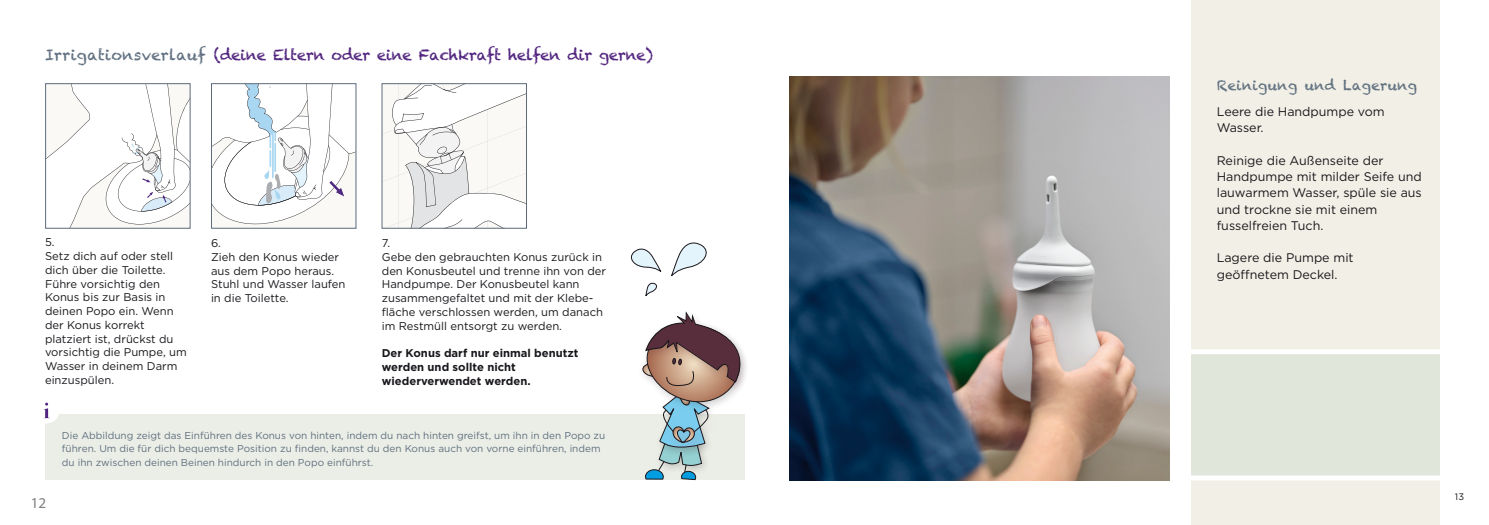
<style>
.page{position:relative;width:1489px;height:525px;background:#fff}
.page>*{position:absolute;margin:0;border:0;box-sizing:border-box;transform-origin:0 0}
.t1{font:15px "Chalkduster";letter-spacing:-.02em;color:#50237e}
.t2{font:15px "Myriad Pro";color:#7c7d7f}
.t3{font:13.75px "Chalkduster";letter-spacing:.02em;color:#5f6f7f}
.copy{font:12.5px/16.2px "Gotham";color:#1a171c}
.copy-2{font:11.25px/13.8px "Gotham";color:#1a171c}
.copy-3{font:700 11.25px/13.8px "Gotham";color:#1a171c}
.copy-4{font:10px/13.8px "Gotham";color:#5f6f7f}
.t4{font:9.38px "Gotham";color:#1a171c}
.s1{color:#5f6f7f}
</style>
<div class="page">
<div style="left:45px;top:414px;width:699px;height:66px;background:#ebeee6"></div>
<svg style="left:631px;top:242px;width:115px;height:238px"></svg>
<svg style="left:213px;top:85px;width:141px;height:140px"></svg>
<div style="left:211px;top:83px;width:145px;height:145px;border:1px solid #5d6b7c"></div>
<svg style="left:47px;top:85px;width:141px;height:141px"></svg>
<div style="left:45px;top:83px;width:145px;height:145px;border:1px solid #5d6b7c"></div>
<svg style="left:384px;top:85px;width:140px;height:141px"></svg>
<div style="left:34px;top:397px;width:26px;height:26px;background:#fff;border-radius:50%"></div>
<svg style="left:44px;top:402px;width:6px;height:16px"></svg>
<div style="left:1191px;top:0;width:248px;height:524px;background:#f2f0e6"></div>
<div style="left:1191px;top:351px;width:248px;height:127px;background:#e0e6d9"></div>
<div style="left:1179px;top:349px;width:284px;height:5px;background:#fff"></div>
<div style="left:1185px;top:475px;width:257px;height:5px;background:#fff"></div>
<img style="left:789px;top:76px;width:380px;height:404px">
<p class="t1" style="left:45px;top:46px;width:609px"><span class="s1">Irrigationsverlauf</span> (deine Eltern oder eine Fachkraft helfen dir gerne)</p>
<p class="copy-2" style="left:45px;top:235px;width:11px">5.</p>
<p class="copy-2" style="left:45px;top:249px;width:143px">Setz dich auf oder stell dich über die Toilette.<br>Führe vorsichtig den<br>Konus bis zur Basis in deinen Popo ein. Wenn der Konus korrekt platziert ist, drückst du vorsichtig die Pumpe, um<br>Wasser in deinem Darm einzuspülen.</p>
<p class="copy-2" style="left:211px;top:236px;width:12px">6.</p>
<p class="copy-2" style="left:211px;top:249px;width:136px">Zieh den Konus wieder aus dem Popo heraus.<br>Stuhl und Wasser laufen in die Toilette.</p>
<p class="copy-2" style="left:382px;top:236px;width:10px">7.</p>
<p class="copy-2" style="left:382px;top:249px;width:226px">Gebe den gebrauchten Konus zurück in den Konusbeutel und trenne ihn von der Handpumpe. Der Konusbeutel kann zusammengefaltet und mit der Klebe&shy;fläche verschlossen werden, um danach im Restmüll entsorgt zu werden.</p>
<p class="copy-3" style="left:382px;top:346px;width:198px">Der Konus darf nur einmal benutzt werden und sollte nicht wiederverwendet werden.</p>
<p class="t2" style="left:31px;top:493px;width:17px">12</p>
<p class="copy-4" style="left:62px;top:427px;width:545px">Die Abbildung zeigt das Einführen des Konus von hinten, indem du nach hinten greifst, um ihn in den Popo zu führen. Um die für dich bequemste Position zu finden, kannst du den Konus auch von vorne einführen, indem du ihn zwischen deinen Beinen hindurch in den Popo einführst.</p>
<p class="t3" style="left:1216px;top:77px;width:202px">Reinigung und Lagerung</p>
<p class="copy" style="left:1216px;top:103px;width:170px">Leere die Handpumpe vom</p>
<p class="copy" style="left:1216px;top:119px;width:48px">Wasser.</p>
<p class="copy" style="left:1216px;top:152px;width:168px">Reinige die Außenseite der</p>
<p class="copy" style="left:1216px;top:168px;width:207px">Handpumpe mit milder Seife und lauwarmem Wasser, spüle sie aus und trockne sie mit einem fusselfreien Tuch.</p>
<p class="copy" style="left:1216px;top:249px;width:138px">Lagere die Pumpe mit geöffnetem Deckel.</p>
<p class="t4" style="left:1454px;top:490px;width:11px">13</p>
</div>
